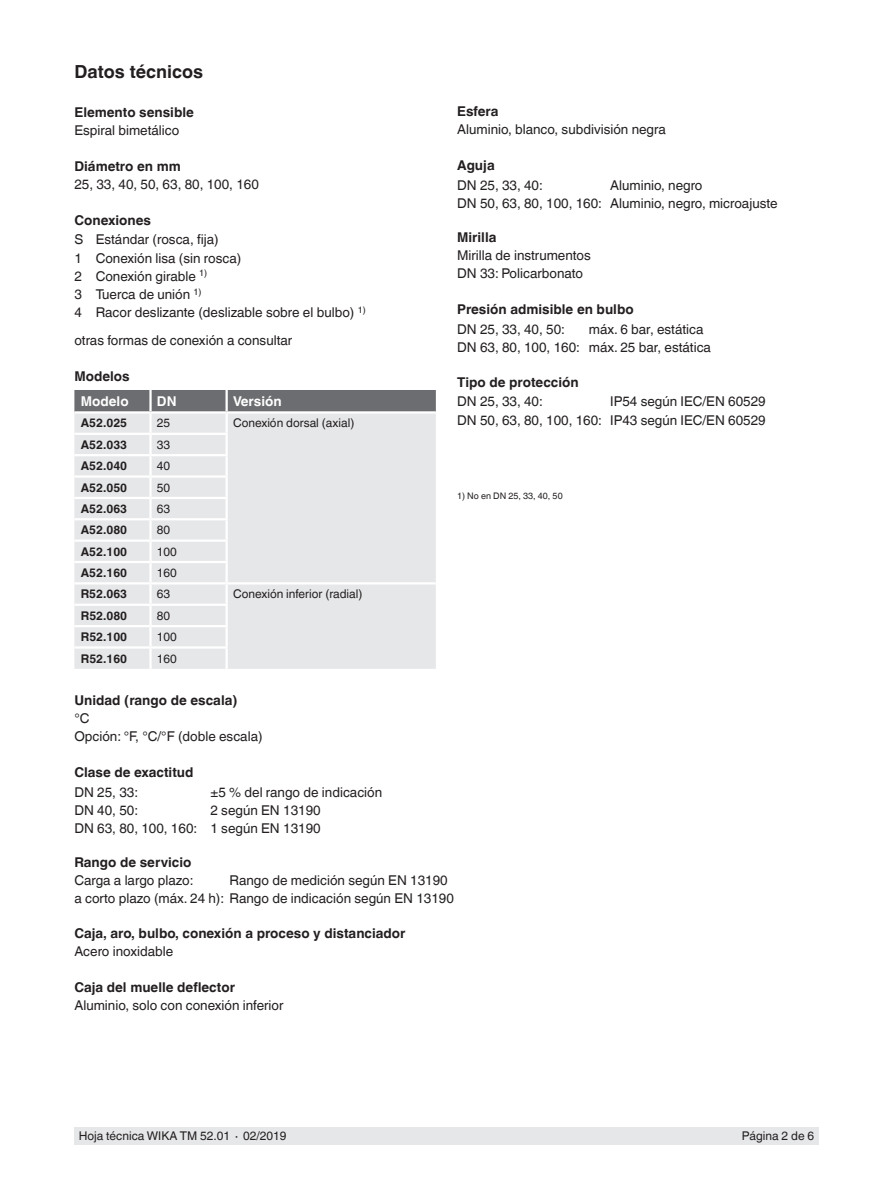
<style>
.page{position:relative;width:893px;height:1188px;background:#fff}
.page>*{position:absolute;margin:0;border:0;box-sizing:border-box;transform-origin:0 0}
.t1{font:700 18px "Helvetica World";color:#231f20}
.t2{font:13.5px/18.1px "Helvetica World";color:#231f20}
.t3{font:700 13.5px "Helvetica World";color:#231f20}
.t4{font:700 13.5px "Helvetica World";color:#fff}
.t5{font:12px "Helvetica World";color:#231f20}
.t6{font:700 12px "Helvetica World";color:#231f20}
.t7{font:9px "Helvetica World";color:#231f20}
</style>
<div class="page">
<div style="left:74px;top:1128px;width:745px;height:17px;background:#e6e7e9"></div>
<div style="left:74px;top:518px;width:362px;height:151px;background:#e6e7e9"></div>
<svg style="left:74px;top:390px;width:362px;height:128px;background:#d2d3d5"></svg>
<hr style="left:74px;top:518px;width:77px;height:2px;background:#fff">
<hr style="left:151px;top:518px;width:77px;height:2px;background:#fff">
<hr style="left:149px;top:520px;width:3px;height:20px;background:#fff">
<hr style="left:226px;top:520px;width:2px;height:20px;background:#fff">
<hr style="left:74px;top:540px;width:77px;height:2px;background:#fff">
<hr style="left:151px;top:540px;width:77px;height:2px;background:#fff">
<hr style="left:149px;top:542px;width:3px;height:19px;background:#fff">
<hr style="left:74px;top:561px;width:77px;height:2px;background:#fff">
<hr style="left:151px;top:561px;width:77px;height:2px;background:#fff">
<hr style="left:149px;top:563px;width:3px;height:19px;background:#fff">
<hr style="left:74px;top:582px;width:77px;height:3px;background:#fff">
<hr style="left:151px;top:582px;width:76px;height:3px;background:#fff">
<hr style="left:149px;top:585px;width:3px;height:19px;background:#fff">
<hr style="left:227px;top:582px;width:209px;height:3px;background:#fff">
<hr style="left:74px;top:604px;width:77px;height:2px;background:#fff">
<hr style="left:151px;top:604px;width:77px;height:2px;background:#fff">
<hr style="left:149px;top:606px;width:3px;height:19px;background:#fff">
<hr style="left:74px;top:625px;width:77px;height:2px;background:#fff">
<hr style="left:151px;top:625px;width:77px;height:2px;background:#fff">
<hr style="left:149px;top:627px;width:3px;height:19px;background:#fff">
<svg style="left:226px;top:542px;width:2px;height:104px"></svg>
<hr style="left:74px;top:646px;width:77px;height:3px;background:#fff">
<hr style="left:151px;top:646px;width:77px;height:3px;background:#fff">
<hr style="left:149px;top:649px;width:3px;height:20px;background:#fff">
<hr style="left:226px;top:649px;width:2px;height:20px;background:#fff">
<hr style="left:74px;top:411px;width:77px;height:3px;background:#fff">
<hr style="left:151px;top:411px;width:76px;height:3px;background:#fff">
<hr style="left:227px;top:411px;width:209px;height:3px;background:#fff">
<h1 class="t1" style="left:74px;top:61px;width:130px">Datos técnicos</h1>
<p class="t3" style="left:74px;top:104px;width:121px">Elemento sensible</p>
<p class="t2" style="left:74px;top:121px;width:106px">Espiral bimetálico</p>
<p class="t3" style="left:74px;top:158px;width:108px">Diámetro en mm</p>
<p class="t2" style="left:74px;top:175px;width:186px">25, 33, 40, 50, 63, 80, 100, 160</p>
<p class="t3" style="left:74px;top:212px;width:78px">Conexiones</p>
<p class="t2" style="left:74px;top:231px;width:293px">S Estándar (rosca, fija)<br>1 Conexión lisa (sin rosca)<br>2 Conexión girable <sup>1)<br></sup>3 Tuerca de unión <sup>1)<br></sup>4 Racor deslizante (deslizable sobre el bulbo) <sup>1)</sup></p>
<p class="t2" style="left:74px;top:332px;width:219px">otras formas de conexión a consultar</p>
<p class="t3" style="left:74px;top:369px;width:57px">Modelos</p>
<p class="t4" style="left:81px;top:394px;width:49px">Modelo</p>
<p class="t4" style="left:157px;top:394px;width:21px">DN</p>
<p class="t4" style="left:233px;top:394px;width:50px">Versión</p>
<p class="t6" style="left:81px;top:416px;width:48px">A52.025</p>
<p class="t5" style="left:157px;top:416px;width:15px">25</p>
<p class="t5" style="left:233px;top:416px;width:123px">Conexión dorsal (axial)</p>
<p class="t6" style="left:81px;top:438px;width:48px">A52.033</p>
<p class="t5" style="left:157px;top:438px;width:15px">33</p>
<p class="t6" style="left:81px;top:459px;width:48px">A52.040</p>
<p class="t5" style="left:157px;top:459px;width:15px">40</p>
<p class="t6" style="left:81px;top:480px;width:48px">A52.050</p>
<p class="t5" style="left:157px;top:480px;width:15px">50</p>
<p class="t6" style="left:81px;top:502px;width:48px">A52.063</p>
<p class="t5" style="left:157px;top:502px;width:15px">63</p>
<p class="t6" style="left:81px;top:523px;width:48px">A52.080</p>
<p class="t5" style="left:157px;top:523px;width:15px">80</p>
<p class="t6" style="left:81px;top:545px;width:48px">A52.100</p>
<p class="t5" style="left:157px;top:545px;width:22px">100</p>
<p class="t6" style="left:81px;top:566px;width:48px">A52.160</p>
<p class="t5" style="left:157px;top:566px;width:22px">160</p>
<p class="t6" style="left:81px;top:587px;width:48px">R52.063</p>
<p class="t5" style="left:157px;top:587px;width:15px">63</p>
<p class="t5" style="left:233px;top:587px;width:131px">Conexión inferior (radial)</p>
<p class="t6" style="left:81px;top:609px;width:48px">R52.080</p>
<p class="t5" style="left:157px;top:609px;width:15px">80</p>
<p class="t6" style="left:81px;top:630px;width:48px">R52.100</p>
<p class="t5" style="left:157px;top:630px;width:22px">100</p>
<p class="t6" style="left:81px;top:651px;width:48px">R52.160</p>
<p class="t5" style="left:157px;top:651px;width:22px">160</p>
<p class="t3" style="left:74px;top:692px;width:165px">Unidad (rango de escala)</p>
<p class="t2" style="left:74px;top:709px;width:190px">°C<br>Opción: °F, °C/°F (doble escala)</p>
<p class="t3" style="left:74px;top:764px;width:121px">Clase de exactitud</p>
<p class="t2" style="left:74px;top:783px;width:65px">DN 25, 33:</p>
<p class="t2" style="left:210px;top:783px;width:173px">±5 % del rango de indicación</p>
<p class="t2" style="left:74px;top:801px;width:65px">DN 40, 50:</p>
<p class="t3" style="left:457px;top:103px;width:43px">Esfera</p>
<p class="t2" style="left:457px;top:120px;width:210px">Aluminio, blanco, subdivisión negra</p>
<p class="t3" style="left:457px;top:157px;width:39px">Aguja</p>
<p class="t2" style="left:457px;top:176px;width:87px">DN 25, 33, 40:</p>
<p class="t2" style="left:457px;top:176px;width:322px;text-indent:153px">Aluminio, negro<br>DN 50, 63, 80, 100, 160: Aluminio, negro, microajuste</p>
<p class="t3" style="left:457px;top:230px;width:41px">Mirilla</p>
<p class="t2" style="left:457px;top:246px;width:135px">Mirilla de instrumentos<br>DN 33: Policarbonato</p>
<p class="t3" style="left:457px;top:302px;width:178px">Presión admisible en bulbo</p>
<p class="t2" style="left:457px;top:320px;width:109px">DN 25, 33, 40, 50:</p>
<p class="t2" style="left:457px;top:320px;width:255px;text-indent:132px">máx. 6 bar, estática<br>DN 63, 80, 100, 160: máx. 25 bar, estática</p>
<p class="t3" style="left:457px;top:374px;width:123px">Tipo de protección</p>
<p class="t2" style="left:457px;top:393px;width:87px">DN 25, 33, 40:</p>
<p class="t2" style="left:457px;top:393px;width:310px;text-align:right">IP54 según IEC/EN 60529<br>DN 50, 63, 80, 100, 160: IP43 según IEC/EN 60529</p>
<p class="t7" style="left:457px;top:491px;width:107px">1) No en DN 25, 33, 40, 50</p>
<p class="t2" style="left:74px;top:801px;width:248px;text-align:right">2 según EN 13190<br>DN 63, 80, 100, 160: 1 según EN 13190</p>
<p class="t3" style="left:74px;top:855px;width:119px">Rango de servicio</p>
<p class="t2" style="left:74px;top:872px;width:121px">Carga a largo plazo:</p>
<p class="t2" style="left:74px;top:872px;width:381px;text-indent:155px">Rango de medición según EN 13190 a corto plazo (máx. 24 h): Rango de indicación según EN 13190</p>
<p class="t3" style="left:74px;top:925px;width:333px">Caja, aro, bulbo, conexión a proceso y distanciador</p>
<p class="t2" style="left:74px;top:942px;width:100px">Acero inoxidable</p>
<p class="t3" style="left:74px;top:979px;width:162px">Caja del muelle deflector</p>
<p class="t2" style="left:74px;top:996px;width:211px">Aluminio, solo con conexión inferior</p>
<p class="t5" style="left:79px;top:1129px;width:209px">Hoja técnica WIKA TM 52.01 ∙ 02/2019</p>
<p class="t5" style="left:742px;top:1129px;width:74px">Página 2 de 6</p>
</div>
